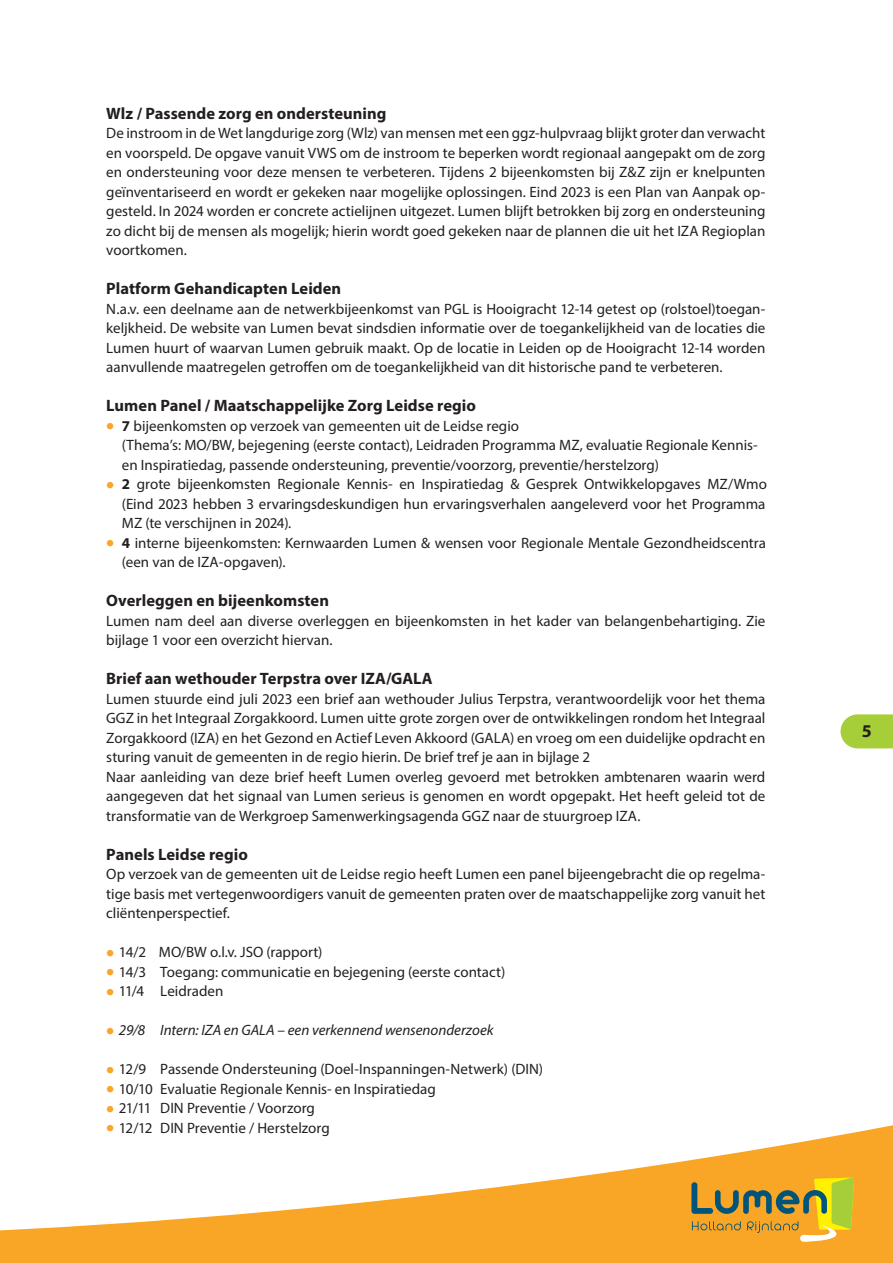
<style>
.page{position:relative;width:893px;height:1263px;background:#fff}
.page>*{position:absolute;margin:0;border:0;box-sizing:border-box;transform-origin:0 0}
.t1{font:700 18px "Myriad Pro";color:#231f20}
.t2{font:700 16.5px "Myriad Pro";color:#231f20}
.t3{font:15px/19.5px "Myriad Pro";color:#231f20;text-align:justify}
.t4{font:italic 15px "Myriad Pro";color:#231f20}
.s1{font-weight:900;font-size:22.5px;color:#f9a526}
.s2{font-weight:700}
.s3{font-weight:900;font-style:normal;font-size:22.5px;color:#f9a526}
</style>
<div class="page">
<svg style="left:0;top:1125px;width:893px;height:138px"></svg>
<svg style="left:691px;top:1177px;width:163px;height:65px;background:#c7a237"></svg>
<svg style="left:840px;top:714px;width:53px;height:34px;background:#add24a"></svg>
<p class="t2" style="left:106px;top:102px;width:282px">Wlz / Passende zorg en ondersteuning</p>
<p class="t3" style="left:106px;top:123px;width:661px">De instroom in de Wet langdurige zorg (Wlz) van mensen met een ggz-hulpvraag blijkt groter dan verwacht en voorspeld. De opgave vanuit VWS om de instroom te beperken wordt regionaal aangepakt om de zorg en ondersteuning voor deze mensen te verbeteren. Tijdens 2 bijeenkomsten bij Z&amp;Z zijn er knelpunten geïnventariseerd en wordt er gekeken naar mogelijke oplossingen. Eind 2023 is een Plan van Aanpak op&shy;gesteld. In 2024 worden er concrete actielijnen uitgezet. Lumen blijft betrokken bij zorg en ondersteuning zo dicht bij de mensen als mogelijk; hierin wordt goed gekeken naar de plannen die uit het IZA Regioplan voortkomen.</p>
<p class="t2" style="left:106px;top:278px;width:236px">Platform Gehandicapten Leiden</p>
<p class="t3" style="left:106px;top:299px;width:661px">N.a.v. een deelname aan de netwerkbijeenkomst van PGL is Hooigracht 12-14 getest op (rolstoel)toegan&shy;keljkheid. De website van Lumen bevat sindsdien informatie over de toegankelijkheid van de locaties die Lumen huurt of waarvan Lumen gebruik maakt. Op de locatie in Leiden op de Hooigracht 12-14 worden aanvullende maatregelen getroffen om de toegankelijkheid van dit historische pand te verbeteren.</p>
<p class="t2" style="left:106px;top:395px;width:371px">Lumen Panel / Maatschappelijke Zorg Leidse regio</p>
<p class="t3" style="left:122px;top:416px;width:637px;text-align:left;text-indent:-16px"><span class="s1">•</span> <span class="s2">7</span> bijeenkomsten op verzoek van gemeenten uit de Leidse regio<br>(Thema’s: MO/BW, bejegening (eerste contact), Leidraden Programma MZ, evaluatie Regionale Kennis&shy;en Inspiratiedag, passende ondersteuning, preventie/voorzorg, preventie/herstelzorg)</p>
<p class="t3" style="left:122px;top:474px;width:647px;text-indent:-16px"><span class="s1">•</span> <span class="s2">2</span> grote bijeenkomsten Regionale Kennis- en Inspiratiedag &amp; Gesprek Ontwikkelopgaves MZ/Wmo (Eind 2023 hebben 3 ervaringsdeskundigen hun ervaringsverhalen aangeleverd voor het Programma MZ (te verschijnen in 2024).</p>
<p class="t3" style="left:122px;top:533px;width:646px;text-indent:-16px"><span class="s1">•</span> <span class="s2">4</span> interne bijeenkomsten: Kernwaarden Lumen &amp; wensen voor Regionale Mentale Gezondheidscentra (een van de IZA-opgaven).</p>
<p class="t2" style="left:106px;top:590px;width:224px">Overleggen en bijeenkomsten</p>
<p class="t3" style="left:106px;top:611px;width:661px">Lumen nam deel aan diverse overleggen en bijeenkomsten in het kader van belangenbehartiging. Zie bijlage 1 voor een overzicht hiervan.</p>
<p class="t2" style="left:106px;top:668px;width:328px">Brief aan wethouder Terpstra over IZA/GALA</p>
<p class="t3" style="left:106px;top:689px;width:661px;text-align:left">Lumen stuurde eind juli 2023 een brief aan wethouder Julius Terpstra, verantwoordelijk voor het thema GGZ in het Integraal Zorgakkoord. Lumen uitte grote zorgen over de ontwikkelingen rondom het Integraal Zorgakkoord (IZA) en het Gezond en Actief Leven Akkoord (GALA) en vroeg om een duidelijke opdracht en sturing vanuit de gemeenten in de regio hierin. De brief tref je aan in bijlage 2<br>Naar aanleiding van deze brief heeft Lumen overleg gevoerd met betrokken ambtenaren waarin werd aangegeven dat het signaal van Lumen serieus is genomen en wordt opgepakt. Het heeft geleid tot de transformatie van de Werkgroep Samenwerkingsagenda GGZ naar de stuurgroep IZA.</p>
<p class="t2" style="left:106px;top:843px;width:143px">Panels Leidse regio</p>
<p class="t3" style="left:106px;top:864px;width:661px">Op verzoek van de gemeenten uit de Leidse regio heeft Lumen een panel bijeengebracht die op regelma&shy;tige basis met vertegenwoordigers vanuit de gemeenten praten over de maatschappelijke zorg vanuit het cliëntenperspectief.</p>
<p class="t3" style="left:106px;top:942px;width:218px"><span class="s1">•</span> 14/2 MO/BW o.l.v. JSO (rapport)</p>
<p class="t3" style="left:106px;top:962px;width:400px"><span class="s1">•</span> 14/3 Toegang: communicatie en bejegening (eerste contact)</p>
<p class="t3" style="left:106px;top:981px;width:119px"><span class="s1">•</span> 11/4 Leidraden</p>
<p class="t4" style="left:106px;top:1021px;width:389px"><span class="s3">•</span> 29/8 Intern: IZA en GALA – een verkennend wensenonderzoek</p>
<p class="t3" style="left:106px;top:1059px;width:438px"><span class="s1">•</span> 12/9 Passende Ondersteuning (Doel-Inspanningen-Netwerk) (DIN)</p>
<p class="t3" style="left:106px;top:1079px;width:331px"><span class="s1">•</span> 10/10 Evaluatie Regionale Kennis- en Inspiratiedag</p>
<p class="t3" style="left:106px;top:1098px;width:210px"><span class="s1">•</span> 21/11 DIN Preventie / Voorzorg</p>
<p class="t3" style="left:106px;top:1118px;width:225px"><span class="s1">•</span> 12/12 DIN Preventie / Herstelzorg</p>
<p class="t1" style="left:862px;top:720px;width:11px">5</p>
</div>
